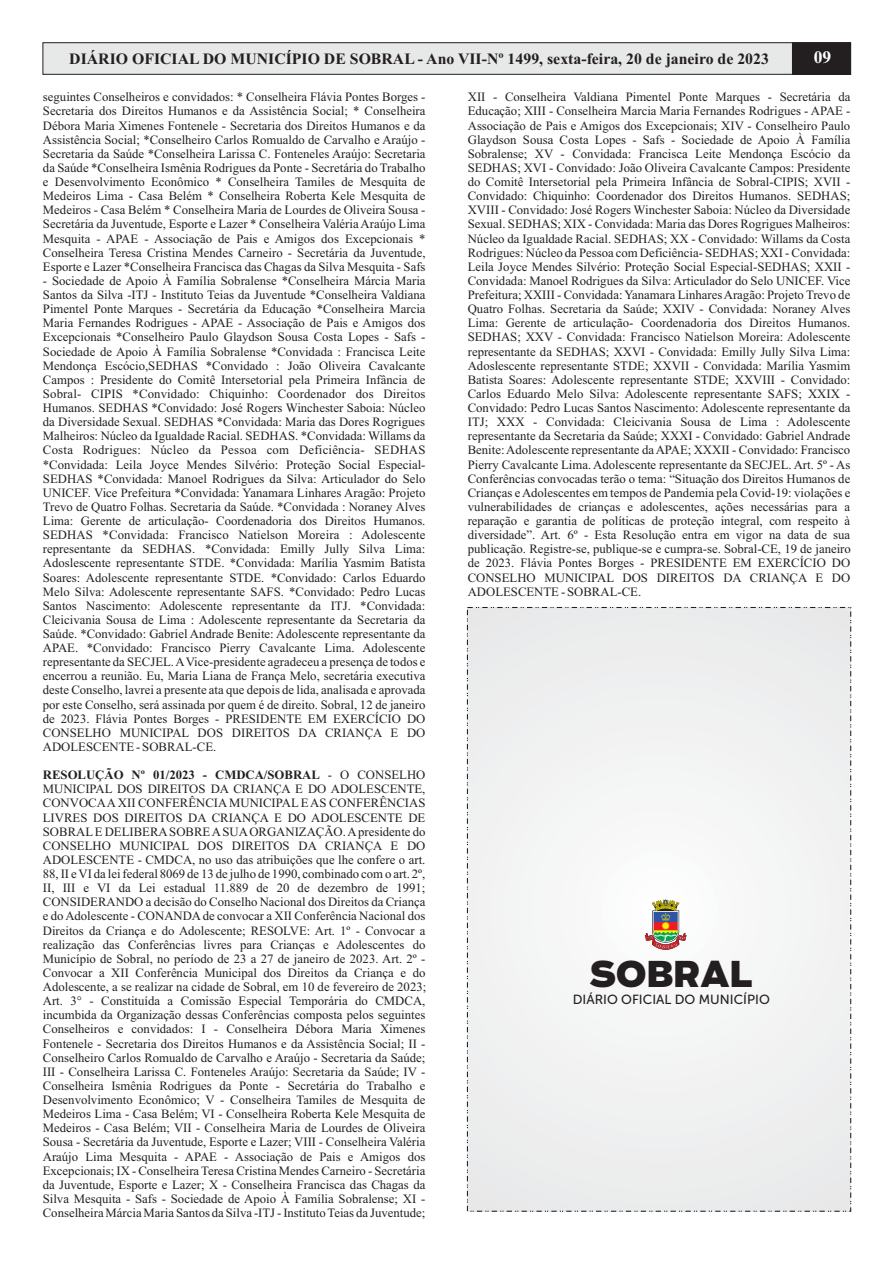
<style>
.page{position:relative;width:893px;height:1263px;background:#fff}
.page>*{position:absolute;margin:0;border:0;box-sizing:border-box;transform-origin:0 0}
.t1{font:900 35.25px "Boomer";color:#231f20}
.t2{font:700 17.55px "Times New Roman";color:#fff}
.t3{font:700 15.75px "Times New Roman";color:#231f20}
.t4{font:13.2px "Museo Sans 500";color:#231f20}
.t5{font:12.75px/14.1px "Times New Roman";color:#231f20;text-align:justify}
.s1{font-weight:700}
</style>
<div class="page">
<svg style="left:42px;top:42px;width:809px;height:33px;background:#cdcece"></svg>
<hr style="left:792px;top:42px;width:1px;height:32px;background:#231f20">
<div style="left:467px;top:607px;width:384px;height:604px;background:#f1f1f2"></div>
<svg style="left:645px;top:900px;width:41px;height:50px"></svg>
<p class="t3" style="left:69px;top:54px;width:701px">DIÁRIO OFICIAL DO MUNICÍPIO DE SOBRAL - Ano VII-Nº 1499, sexta-feira, 20 de janeiro de 2023</p>
<h2 class="t2" style="left:814px;top:51px;width:19px">09</h2>
<p class="t5" style="left:43px;top:91px;width:384px">seguintes Conselheiros e convidados: * Conselheira Flávia Pontes Borges - Secretaria dos Direitos Humanos e da Assistência Social; * Conselheira Débora Maria Ximenes Fontenele - Secretaria dos Direitos Humanos e da Assistência Social; *Conselheiro Carlos Romualdo de Carvalho e Araújo - Secretaria da Saúde *Conselheira Larissa C. Fonteneles Araújo: Secretaria da Saúde *Conselheira Ismênia Rodrigues da Ponte - Secretária do Trabalho e Desenvolvimento Econômico * Conselheira Tamiles de Mesquita de Medeiros Lima - Casa Belém * Conselheira Roberta Kele Mesquita de Medeiros - Casa Belém * Conselheira Maria de Lourdes de Oliveira Sousa - Secretária da Juventude, Esporte e Lazer * Conselheira Valéria Araújo Lima Mesquita - APAE - Associação de Pais e Amigos dos Excepcionais * Conselheira Teresa Cristina Mendes Carneiro - Secretária da Juventude, Esporte e Lazer *Conselheira Francisca das Chagas da Silva Mesquita - Safs</p>
<p class="t5" style="left:43px;top:275px;width:384px">- Sociedade de Apoio À Família Sobralense *Conselheira Márcia Maria Santos da Silva -ITJ - Instituto Teias da Juventude *Conselheira Valdiana Pimentel Ponte Marques - Secretária da Educação *Conselheira Marcia Maria Fernandes Rodrigues - APAE - Associação de Pais e Amigos dos Excepcionais *Conselheiro Paulo Glaydson Sousa Costa Lopes - Safs - Sociedade de Apoio À Família Sobralense *Convidada : Francisca Leite Mendonça Escócio,SEDHAS *Convidado : João Oliveira Cavalcante Campos : Presidente do Comitê Intersetorial pela Primeira Infância de Sobral- CIPIS *Convidado: Chiquinho: Coordenador dos Direitos Humanos. SEDHAS *Convidado: José Rogers Winchester Saboia: Núcleo da Diversidade Sexual. SEDHAS *Convidada: Maria das Dores Rogrigues Malheiros: Núcleo da Igualdade Racial. SEDHAS. *Convidada: Willams da Costa Rodrigues: Núcleo da Pessoa com Deficiência- SEDHAS *Convidada: Leila Joyce Mendes Silvério: Proteção Social Especial-SEDHAS *Convidada: Manoel Rodrigues da Silva: Articulador do Selo UNICEF. Vice Prefeitura *Convidada: Yanamara Linhares Aragão: Projeto Trevo de Quatro Folhas. Secretaria da Saúde. *Convidada : Noraney Alves Lima: Gerente de articulação- Coordenadoria dos Direitos Humanos.<br>SEDHAS *Convidada: Francisco Natielson Moreira : Adolescente representante da SEDHAS. *Convidada: Emilly Jully Silva Lima:<br>Adoslescente representante STDE. *Convidada: Marília Yasmim Batista Soares: Adolescente representante STDE. *Convidado: Carlos Eduardo Melo Silva: Adolescente representante SAFS. *Convidado: Pedro Lucas Santos Nascimento: Adolescente representante da ITJ. *Convidada:<br>Cleicivania Sousa de Lima : Adolescente representante da Secretaria da Saúde. *Convidado: Gabriel Andrade Benite: Adolescente representante da APAE. *Convidado: Francisco Pierry Cavalcante Lima. Adolescente representante da SECJEL. AVice-presidente agradeceu a presença de todos e encerrou a reunião. Eu, Maria Liana de França Melo, secretária executiva deste Conselho, lavrei a presente ata que depois de lida, analisada e aprovada por este Conselho, será assinada por quem é de direito. Sobral, 12 de janeiro de 2023. Flávia Pontes Borges - PRESIDENTE EM EXERCÍCIO DO CONSELHO MUNICIPAL DOS DIREITOS DA CRIANÇA E DO ADOLESCENTE - SOBRAL-CE.</p>
<p class="t5" style="left:43px;top:769px;width:385px"><span class="s1">RESOLUÇÃO Nº 01/2023 - CMDCA/SOBRAL</span> - O CONSELHO MUNICIPAL DOS DIREITOS DA CRIANÇA E DO ADOLESCENTE, CONVOCAAXII CONFERÊNCIAMUNICIPAL E AS CONFERÊNCIAS LIVRES DOS DIREITOS DA CRIANÇA E DO ADOLESCENTE DE SOBRALE DELIBERASOBRE ASUAORGANIZAÇÃO. Apresidente do CONSELHO MUNICIPAL DOS DIREITOS DA CRIANÇA E DO ADOLESCENTE - CMDCA, no uso das atribuições que lhe confere o art.<br>88, II e VI da lei federal 8069 de 13 de julho de 1990, combinado com o art. 2º, II, III e VI da Lei estadual 11.889 de 20 de dezembro de 1991; CONSIDERANDO a decisão do Conselho Nacional dos Direitos da Criança e do Adolescente - CONANDAde convocar a XII Conferência Nacional dos Direitos da Criança e do Adolescente; RESOLVE: Art. 1º - Convocar a realização das Conferências livres para Crianças e Adolescentes do Município de Sobral, no período de 23 a 27 de janeiro de 2023. Art. 2º - Convocar a XII Conferência Municipal dos Direitos da Criança e do Adolescente, a se realizar na cidade de Sobral, em 10 de fevereiro de 2023; Art. 3° - Constituída a Comissão Especial Temporária do CMDCA, incumbida da Organização dessas Conferências composta pelos seguintes Conselheiros e convidados: I - Conselheira Débora Maria Ximenes Fontenele - Secretaria dos Direitos Humanos e da Assistência Social; II - Conselheiro Carlos Romualdo de Carvalho e Araújo - Secretaria da Saúde; III - Conselheira Larissa C. Fonteneles Araújo: Secretaria da Saúde; IV - Conselheira Ismênia Rodrigues da Ponte - Secretária do Trabalho e Desenvolvimento Econômico; V - Conselheira Tamiles de Mesquita de Medeiros Lima - Casa Belém; VI - Conselheira Roberta Kele Mesquita de Medeiros - Casa Belém; VII - Conselheira Maria de Lourdes de Oliveira Sousa - Secretária da Juventude, Esporte e Lazer; VIII - Conselheira Valéria Araújo Lima Mesquita - APAE - Associação de Pais e Amigos dos Excepcionais; IX - Conselheira Teresa Cristina Mendes Carneiro - Secretária da Juventude, Esporte e Lazer; X - Conselheira Francisca das Chagas da Silva Mesquita - Safs - Sociedade de Apoio À Família Sobralense; XI - Conselheira Márcia Maria Santos da Silva -ITJ - Instituto Teias da Juventude;</p>
<p class="t5" style="left:468px;top:91px;width:385px">XII - Conselheira Valdiana Pimentel Ponte Marques - Secretária da Educação; XIII - Conselheira Marcia Maria Fernandes Rodrigues - APAE - Associação de Pais e Amigos dos Excepcionais; XIV - Conselheiro Paulo Glaydson Sousa Costa Lopes - Safs - Sociedade de Apoio À Família Sobralense; XV - Convidada: Francisca Leite Mendonça Escócio da SEDHAS; XVI - Convidado: João Oliveira Cavalcante Campos: Presidente do Comitê Intersetorial pela Primeira Infância de Sobral-CIPIS; XVII - Convidado: Chiquinho: Coordenador dos Direitos Humanos. SEDHAS; XVIII - Convidado: José Rogers Winchester Saboia: Núcleo da Diversidade Sexual. SEDHAS; XIX - Convidada: Maria das Dores Rogrigues Malheiros:<br>Núcleo da Igualdade Racial. SEDHAS; XX - Convidado: Willams da Costa Rodrigues: Núcleo da Pessoa com Deficiência- SEDHAS; XXI - Convidada:<br>Leila Joyce Mendes Silvério: Proteção Social Especial-SEDHAS; XXII - Convidada: Manoel Rodrigues da Silva: Articulador do Selo UNICEF. Vice Prefeitura; XXIII - Convidada: Yanamara Linhares Aragão: Projeto Trevo de Quatro Folhas. Secretaria da Saúde; XXIV - Convidada: Noraney Alves Lima: Gerente de articulação- Coordenadoria dos Direitos Humanos.<br>SEDHAS; XXV - Convidada: Francisco Natielson Moreira: Adolescente representante da SEDHAS; XXVI - Convidada: Emilly Jully Silva Lima:<br>Adoslescente representante STDE; XXVII - Convidada: Marília Yasmim Batista Soares: Adolescente representante STDE; XXVIII - Convidado:<br>Carlos Eduardo Melo Silva: Adolescente representante SAFS; XXIX - Convidado: Pedro Lucas Santos Nascimento: Adolescente representante da ITJ; XXX - Convidada: Cleicivania Sousa de Lima : Adolescente representante da Secretaria da Saúde; XXXI - Convidado: Gabriel Andrade Benite: Adolescente representante da APAE; XXXII - Convidado: Francisco Pierry Cavalcante Lima. Adolescente representante da SECJEL. Art. 5º - As Conferências convocadas terão o tema: “Situação dos Direitos Humanos de Crianças e Adolescentes em tempos de Pandemia pela Covid-19: violações e vulnerabilidades de crianças e adolescentes, ações necessárias para a reparação e garantia de políticas de proteção integral, com respeito à diversidade”. Art. 6º - Esta Resolução entra em vigor na data de sua publicação. Registre-se, publique-se e cumpra-se. Sobral-CE, 19 de janeiro de 2023. Flávia Pontes Borges - PRESIDENTE EM EXERCÍCIO DO CONSELHO MUNICIPAL DOS DIREITOS DA CRIANÇA E DO ADOLESCENTE - SOBRAL-CE.</p>
<h1 class="t1" style="left:590px;top:959px;width:164px">SOBRAL</h1>
<p class="t4" style="left:573px;top:994px;width:199px">DIÁRIO OFICIAL DO MUNICÍPIO</p>
</div>
